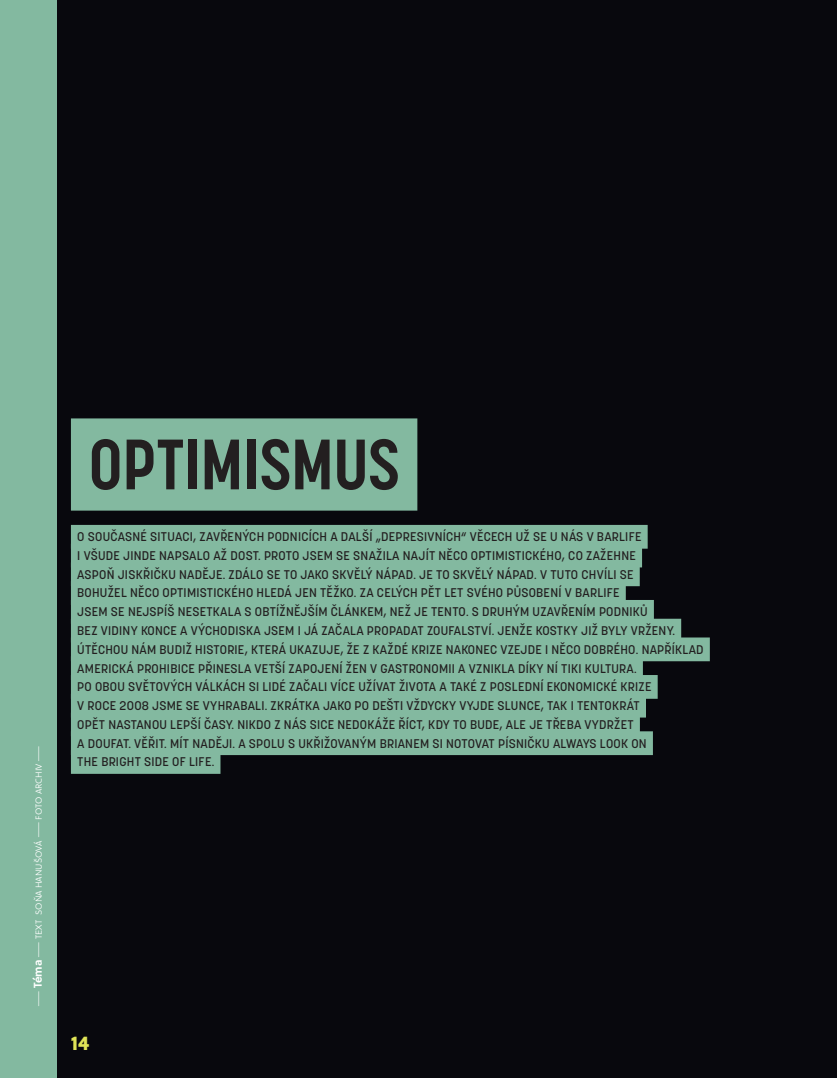
<style>
.page{position:relative;width:837px;height:1078px;background:#fff}
.page>*{position:absolute;margin:0;border:0;box-sizing:border-box;transform-origin:0 0}
.t1{font:700 70.5px "Korolev Condensed";color:#231f20}
.t2{font:20px "Soleil Xb";color:#e0e457}
.t3{font:500 12.5px/18.8px "Korolev";letter-spacing:.02em;color:#231f20}
.t4{font:8.75px "Soleil Lt";color:#fff;scale:2.1 1}
.s1{font-family:"Soleil";font-weight:700;font-size:11.25px}
</style>
<div class="page">
<div style="left:57px;top:0;width:779px;height:1077px;background:#08080d"></div>
<div style="left:0;top:0;width:57px;height:1077px;background:#83b9a0"></div>
<div style="left:71px;top:525px;width:576px;height:23px;background:#83b9a0"></div>
<div style="left:71px;top:543px;width:570px;height:24px;background:#83b9a0"></div>
<div style="left:71px;top:562px;width:568px;height:24px;background:#83b9a0"></div>
<div style="left:71px;top:581px;width:554px;height:24px;background:#83b9a0"></div>
<div style="left:71px;top:600px;width:582px;height:23px;background:#83b9a0"></div>
<div style="left:71px;top:618px;width:610px;height:24px;background:#83b9a0"></div>
<div style="left:71px;top:637px;width:638px;height:24px;background:#83b9a0"></div>
<div style="left:71px;top:656px;width:571px;height:24px;background:#83b9a0"></div>
<div style="left:71px;top:675px;width:586px;height:23px;background:#83b9a0"></div>
<div style="left:71px;top:693px;width:574px;height:24px;background:#83b9a0"></div>
<div style="left:71px;top:712px;width:568px;height:24px;background:#83b9a0"></div>
<div style="left:71px;top:731px;width:581px;height:24px;background:#83b9a0"></div>
<div style="left:71px;top:750px;width:149px;height:23px;background:#83b9a0"></div>
<div style="left:71px;top:418px;width:346px;height:92px;background:#83b9a0"></div>
<p class="t4" style="left:33px;top:1006px;width:126px;rotate:-90deg">—<span class="s1">Téma</span> — TEXT SOŇA HANUŠOVÁ — FOTO ARCHIV —</p>
<h1 class="t1" style="left:89px;top:422px;width:312px">OPTIMISMUS</h1>
<p class="t3" style="left:77px;top:527px;width:627px">O SOUČASNÉ SITUACI, ZAVŘENÝCH PODNICÍCH A DALŠÍ „DEPRESIVNÍCH“ VĚCECH UŽ SE U NÁS V BARLIFE<br>I VŠUDE JINDE NAPSALO AŽ DOST. PROTO JSEM SE SNAŽILA NAJÍT NĚCO OPTIMISTICKÉHO, CO ZAŽEHNE<br>ASPOŇ JISKŘIČKU NADĚJE. ZDÁLO SE TO JAKO SKVĚLÝ NÁPAD. JE TO SKVĚLÝ NÁPAD. V TUTO CHVÍLI SE<br>BOHUŽEL NĚCO OPTIMISTICKÉHO HLEDÁ JEN TĚŽKO. ZA CELÝCH PĚT LET SVÉHO PŮSOBENÍ V BARLIFE<br>JSEM SE NEJSPÍŠ NESETKALA S OBTÍŽNĚJŠÍM ČLÁNKEM, NEŽ JE TENTO. S DRUHÝM UZAVŘENÍM PODNIKŮ<br>BEZ VIDINY KONCE A VÝCHODISKA JSEM I JÁ ZAČALA PROPADAT ZOUFALSTVÍ. JENŽE KOSTKY JIŽ BYLY VRŽENY.<br>ÚTĚCHOU NÁM BUDIŽ HISTORIE, KTERÁ UKAZUJE, ŽE Z KAŽDÉ KRIZE NAKONEC VZEJDE I NĚCO DOBRÉHO. NAPŘÍKLAD AMERICKÁ PROHIBICE PŘINESLA VETŠÍ ZAPOJENÍ ŽEN V GASTRONOMII A VZNIKLA DÍKY NÍ TIKI KULTURA.<br>PO OBOU SVĚTOVÝCH VÁLKÁCH SI LIDÉ ZAČALI VÍCE UŽÍVAT ŽIVOTA A TAKÉ Z POSLEDNÍ EKONOMICKÉ KRIZE<br>V ROCE 2008 JSME SE VYHRABALI. ZKRÁTKA JAKO PO DEŠTI VŽDYCKY VYJDE SLUNCE, TAK I TENTOKRÁT<br>OPĚT NASTANOU LEPŠÍ ČASY. NIKDO Z NÁS SICE NEDOKÁŽE ŘÍCT, KDY TO BUDE, ALE JE TŘEBA VYDRŽET<br>A DOUFAT. VĚŘIT. MÍT NADĚJI. A SPOLU S UKŘIŽOVANÝM BRIANEM SI NOTOVAT PÍSNIČKU ALWAYS LOOK ON<br>THE BRIGHT SIDE OF LIFE.</p>
<h2 class="t2" style="left:71px;top:1026px;width:20px">14</h2>
</div>
